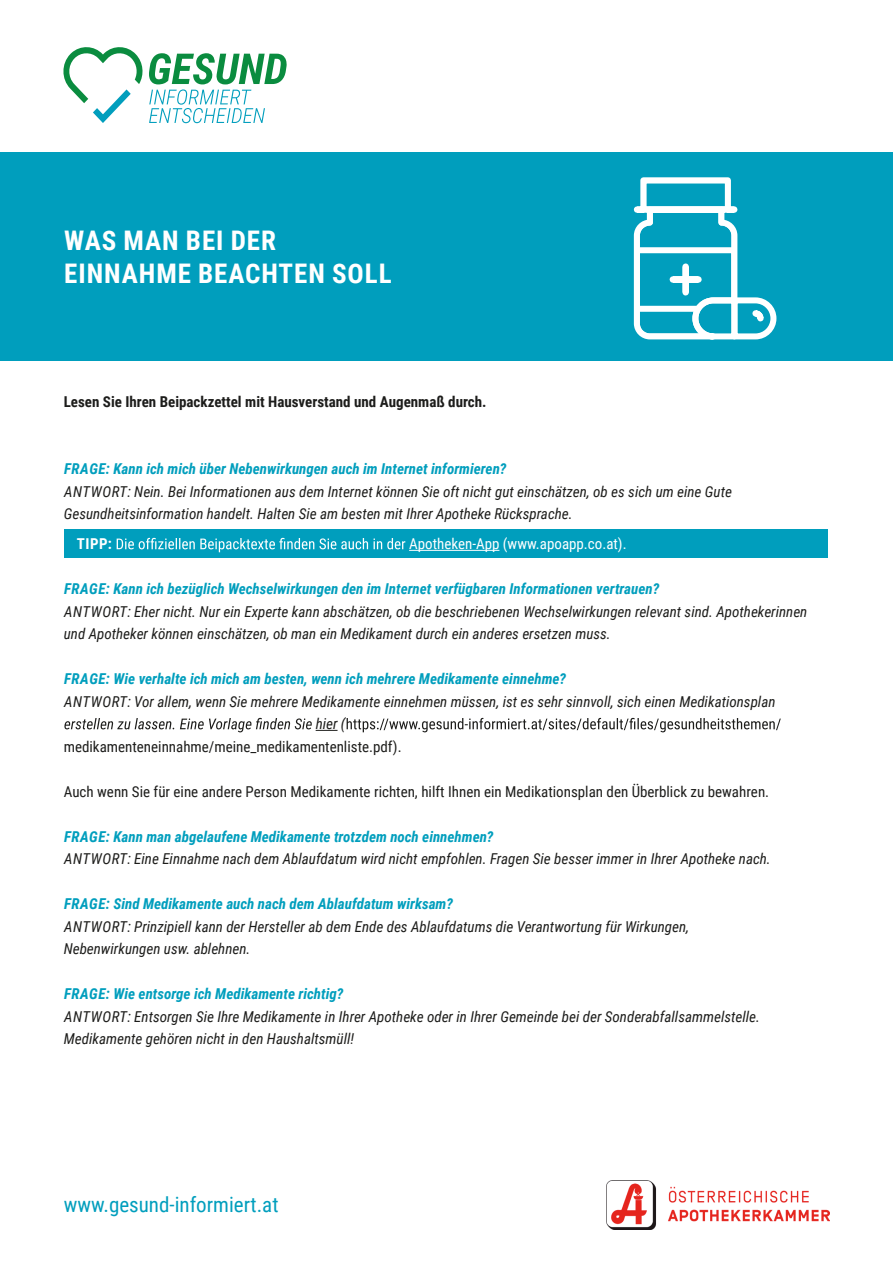
<style>
.page{position:relative;width:893px;height:1263px;background:#fff}
.page>*{position:absolute;margin:0;border:0;box-sizing:border-box;transform-origin:0 0}
.t1{font:700 27px/32.4px "Roboto Condensed";letter-spacing:.035em;color:#fff}
.t2{font:21px "Roboto Condensed";color:#009ebd}
.t3{font:italic 15px/22.5px "Roboto Condensed";color:#1d1d1b}
.t4{font:italic 700 15px "Roboto Condensed";color:#009ebd}
.t5{font:15px "Roboto Condensed";color:#1d1d1b}
.t6{font:700 15px "Roboto Condensed";color:#1d1d1b}
.t7{font:15px "Roboto Condensed";color:#fff}
.t8{font:700 15px "Roboto Condensed";color:#fff}
</style>
<div class="page">
<div style="left:65px;top:529px;width:763px;height:28px;background:#009ebd"></div>
<hr style="left:409px;top:550px;width:90px;height:1px;background:#fff">
<svg style="left:117px;top:538px;width:288px;height:14px"></svg>
<svg style="left:64px;top:718px;width:274px;height:14px"></svg>
<svg style="left:347px;top:718px;width:434px;height:14px"></svg>
<div style="left:0;top:152px;width:893px;height:208px;background:#009ebd"></div>
<img style="left:607px;top:1180px;width:222px;height:50px">
<svg style="left:63px;top:47px;width:224px;height:76px"></svg>
<svg style="left:633px;top:177px;width:144px;height:163px"></svg>
<h1 class="t1" style="left:64px;top:223px;width:329px">WAS MAN BEI DER<br>EINNAHME BEACHTEN SOLL</h1>
<p class="t6" style="left:64px;top:391px;width:424px">Lesen Sie Ihren Beipackzettel mit Hausverstand und Augenmaß durch.</p>
<p class="t4" style="left:64px;top:458px;width:444px">FRAGE: Kann ich mich über Nebenwirkungen auch im Internet informieren?</p>
<p class="t3" style="left:64px;top:480px;width:670px">ANTWORT: Nein. Bei Informationen aus dem Internet können Sie oft nicht gut einschätzen, ob es sich um eine Gute<br>Gesundheitsinformation handelt. Halten Sie am besten mit Ihrer Apotheke Rücksprache.</p>
<p class="t8" style="left:77px;top:533px;width:37px">TIPP:</p>
<p class="t7" style="left:409px;top:533px;width:219px">Apotheken-App (www.apoapp.co.at).</p>
<p class="t4" style="left:64px;top:578px;width:597px">FRAGE: Kann ich bezüglich Wechselwirkungen den im Internet verfügbaren Informationen vertrauen?</p>
<p class="t3" style="left:64px;top:600px;width:745px">ANTWORT: Eher nicht. Nur ein Experte kann abschätzen, ob die beschriebenen Wechselwirkungen relevant sind. Apothekerinnen und Apotheker können einschätzen, ob man ein Medikament durch ein anderes ersetzen muss.</p>
<p class="t4" style="left:64px;top:668px;width:504px">FRAGE: Wie verhalte ich mich am besten, wenn ich mehrere Medikamente einnehme?</p>
<p class="t3" style="left:316px;top:690px;width:461px;text-indent:-252px">ANTWORT: Vor allem, wenn Sie mehrere Medikamente einnehmen müssen, ist es sehr sinnvoll, sich einen Medikationsplan hier (</p>
<p class="t5" style="left:64px;top:736px;width:339px">medikamenteneinnahme/meine_medikamentenliste.pdf).</p>
<p class="t5" style="left:64px;top:781px;width:707px">Auch wenn Sie für eine andere Person Medikamente richten, hilft Ihnen ein Medikationsplan den Überblick zu bewahren.</p>
<p class="t4" style="left:64px;top:826px;width:431px">FRAGE: Kann man abgelaufene Medikamente trotzdem noch einnehmen?</p>
<p class="t3" style="left:64px;top:847px;width:708px">ANTWORT: Eine Einnahme nach dem Ablaufdatum wird nicht empfohlen. Fragen Sie besser immer in Ihrer Apotheke nach.</p>
<p class="t4" style="left:64px;top:893px;width:390px">FRAGE: Sind Medikamente auch nach dem Ablaufdatum wirksam?</p>
<p class="t3" style="left:64px;top:915px;width:627px">ANTWORT: Prinzipiell kann der Hersteller ab dem Ende des Ablaufdatums die Verantwortung für Wirkungen,<br>Nebenwirkungen usw. ablehnen.</p>
<p class="t4" style="left:64px;top:983px;width:281px">FRAGE: Wie entsorge ich Medikamente richtig?</p>
<p class="t3" style="left:64px;top:1005px;width:698px">ANTWORT: Entsorgen Sie Ihre Medikamente in Ihrer Apotheke oder in Ihrer Gemeinde bei der Sonderabfallsammelstelle.<br>Medikamente gehören nicht in den Haushaltsmüll!</p>
<h2 class="t2" style="left:64px;top:1190px;width:216px">www.gesund-informiert.at</h2>
</div>
